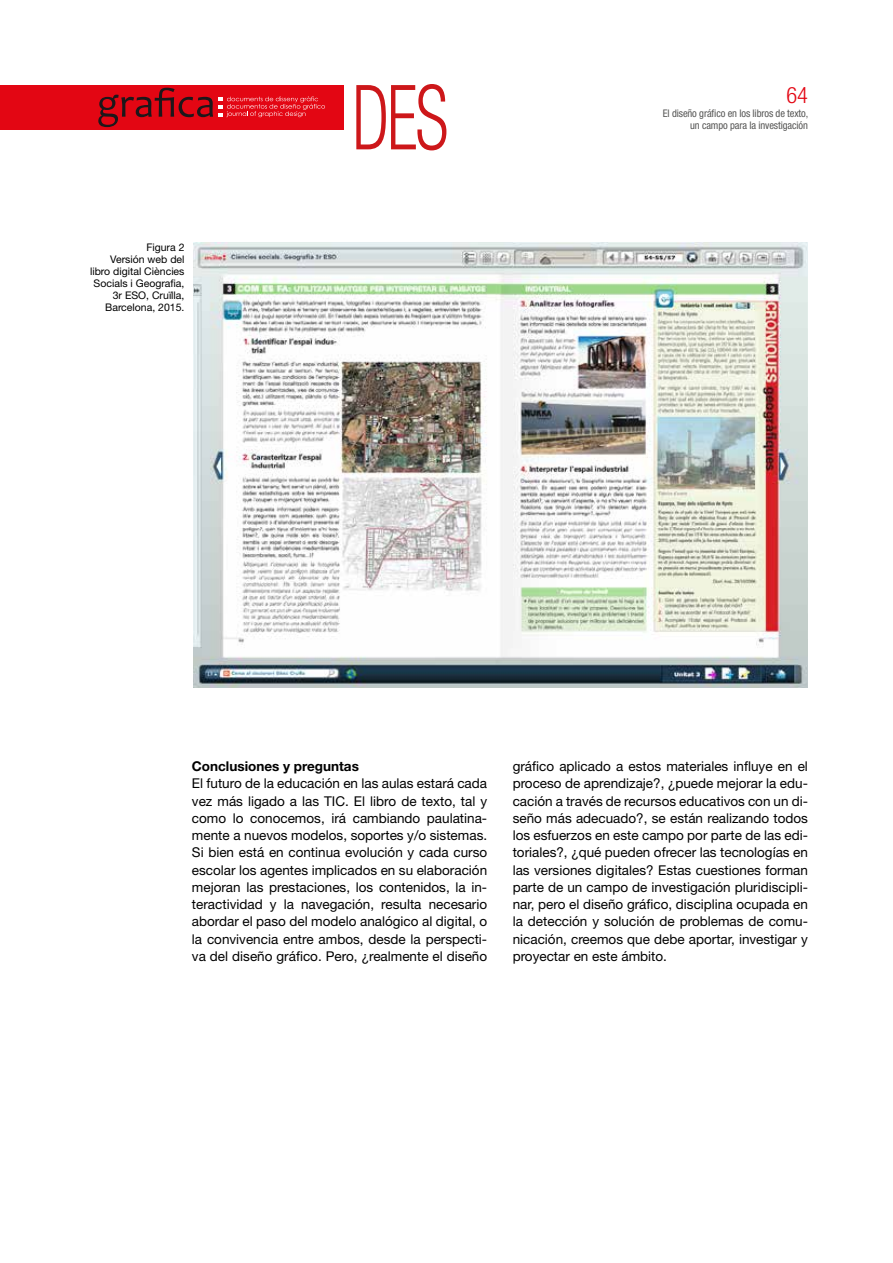
<style>
.page{position:relative;width:893px;height:1263px;background:#fff}
.page>*{position:absolute;margin:0;border:0;box-sizing:border-box;transform-origin:0 0}
.t1{font:300 condensed 90px "Helvetica Neue";color:#cd171a;scale:.76 1}
.t2{font:300 condensed 22.5px "Helvetica Neue";color:#e30613}
.t3{font:13.5px/17.2px "Helvetica Neue";color:#000;text-align:justify}
.t4{font:700 13.5px "Helvetica Neue";color:#000}
.t5{font:10.5px/12px "Helvetica Neue";color:#000;text-align:right}
.t6{font:condensed 10.5px "Helvetica Neue";letter-spacing:-.01em;color:#575756}
</style>
<div class="page">
<div style="left:0;top:85px;width:344px;height:44px;background:#e30613"></div>
<svg style="left:98px;top:88px;width:227px;height:39px"></svg>
<img style="left:194px;top:242px;width:614px;height:445px">
<p class="t5" style="left:90px;top:241px;width:96px">Figura 2<br>Versión web del libro digital Ciències<br>Socials i Geografia,<br>3r ESO, Cruïlla,<br>Barcelona, 2015.</p>
<h1 class="t1" style="left:352px;top:66px;width:128px">DES</h1>
<h2 class="t2" style="left:786px;top:82px;width:23px">64</h2>
<p class="t6" style="left:663px;top:107px;width:147px">El diseño gráfico en los libros de texto,</p>
<p class="t6" style="left:690px;top:119px;width:119px">un campo para la investigación</p>
<p class="t4" style="left:192px;top:758px;width:169px">Conclusiones y preguntas</p>
<p class="t3" style="left:192px;top:775px;width:297px">El futuro de la educación en las aulas estará cada vez más ligado a las TIC. El libro de texto, tal y como lo conocemos, irá cambiando paulatina&shy;mente a nuevos modelos, soportes y/o sistemas.<br>Si bien está en continua evolución y cada curso escolar los agentes implicados en su elaboración mejoran las prestaciones, los contenidos, la in&shy;teractividad y la navegación, resulta necesario abordar el paso del modelo analógico al digital, o la convivencia entre ambos, desde la perspecti&shy;va del diseño gráfico. Pero, ¿realmente el diseño</p>
<p class="t3" style="left:513px;top:757px;width:297px">gráfico aplicado a estos materiales influye en el proceso de aprendizaje?, ¿puede mejorar la edu&shy;cación a través de recursos educativos con un di&shy;seño más adecuado?, se están realizando todos los esfuerzos en este campo por parte de las edi&shy;toriales?, ¿qué pueden ofrecer las tecnologías en las versiones digitales? Estas cuestiones forman parte de un campo de investigación pluridiscipli&shy;nar, pero el diseño gráfico, disciplina ocupada en la detección y solución de problemas de comu&shy;nicación, creemos que debe aportar, investigar y proyectar en este ámbito.</p>
</div>
